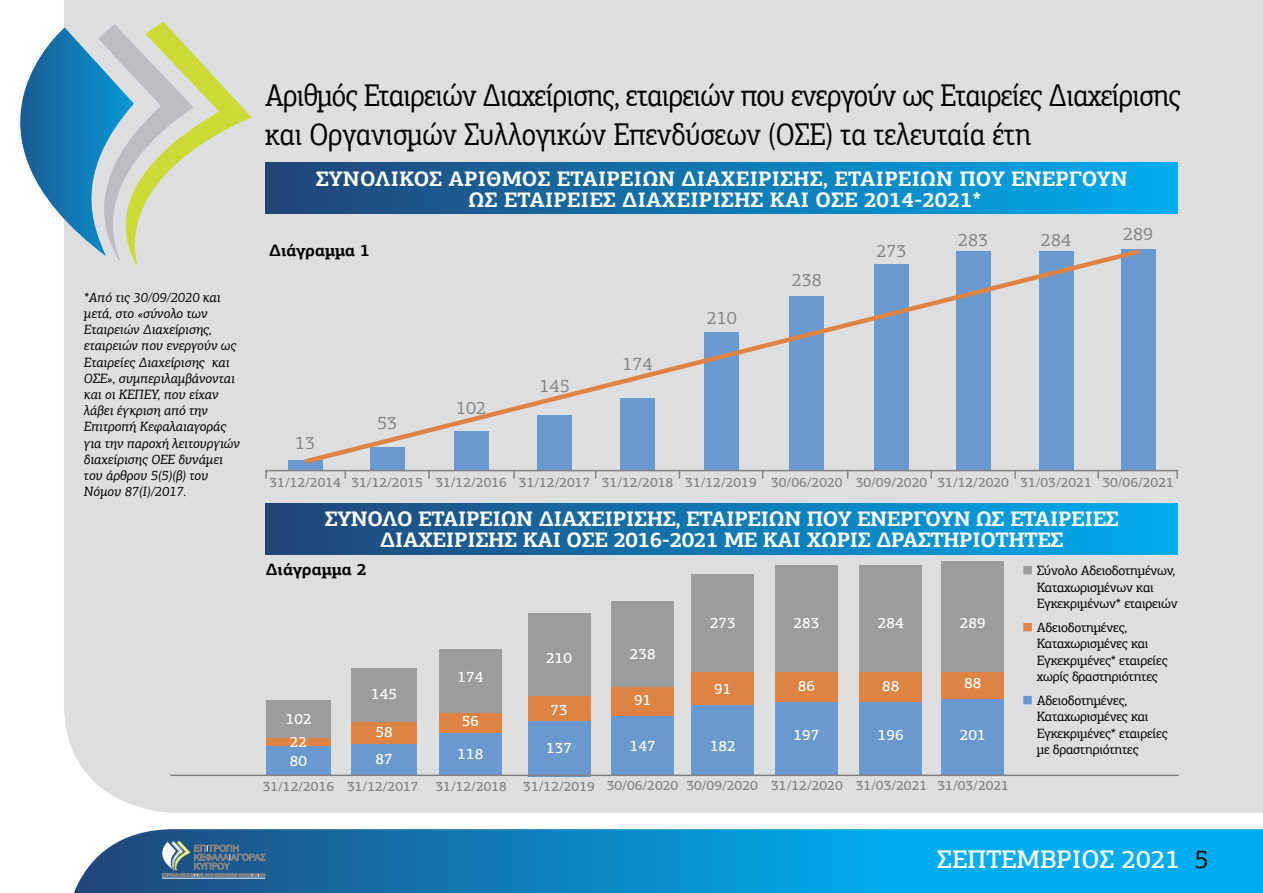
<style>
.page{position:relative;width:1263px;height:893px;background:#fff}
.page>*{position:absolute;margin:0;border:0;box-sizing:border-box;transform-origin:0 0}
.t1{font:31.5px/39px "PF Agora Slab Pro";letter-spacing:-.03em;color:#000;scale:.89 1}
.t2{font:500 25.5px "PF Agora Slab Pro";color:#fff}
.t3{font:700 21px/21px "PF Agora Slab Pro";letter-spacing:-.02em;color:#fff;text-align:center}
.t4{font:700 21px/21px "PF Agora Slab Pro";color:#fff;text-align:center}
.t5{font:18px "PF Agora Slab Pro";color:#808284}
.t6{font:700 16.5px "PF Agora Slab Pro";color:#000}
.t7{font:500 15px/26.7px "PF Agora Slab Pro";color:#fff}
.t8{font:italic 13.5px/16.2px "PF Agora Slab Pro";letter-spacing:-.01em;color:#000}
.t9{font:13.5px/16.2px "PF Agora Slab Pro";letter-spacing:-.02em;color:#000}
.t10{font:500 13.5px "PF Agora Slab Pro";color:#808284}
.s1{color:#9b9c9e}
.s2{color:#df8344}
.s3{color:#6a99cf}
.s4{font-weight:400;color:#000}
</style>
<div class="page">
<div style="left:64px;top:0;width:1199px;height:813px;background:#dddedf"></div>
<svg style="left:74px;top:829px;width:1189px;height:64px;background:#1091cc"></svg>
<hr style="left:162px;top:878px;width:103px;height:1px;background:#fff">
<svg style="left:161px;top:841px;width:104px;height:36px;background:#507592"></svg>
<svg style="left:20px;top:22px;width:231px;height:243px;background:#abc5c4"></svg>
<div style="left:266px;top:163px;width:912px;height:51px;background:linear-gradient(to right,#247,#00adee)"></div>
<div style="left:266px;top:504px;width:912px;height:50px;background:linear-gradient(to right,#247,#00adee)"></div>
<div style="left:266px;top:746px;width:65px;height:30px;background:#6a99cf"></div>
<div style="left:266px;top:737px;width:65px;height:9px;background:#df8344"></div>
<div style="left:266px;top:700px;width:65px;height:37px;background:#9b9c9e"></div>
<div style="left:351px;top:743px;width:65px;height:33px;background:#6a99cf"></div>
<div style="left:351px;top:722px;width:65px;height:21px;background:#df8344"></div>
<div style="left:351px;top:668px;width:65px;height:54px;background:#9b9c9e"></div>
<div style="left:439px;top:732px;width:63px;height:44px;background:#6a99cf"></div>
<div style="left:439px;top:713px;width:63px;height:19px;background:#df8344"></div>
<div style="left:439px;top:649px;width:63px;height:64px;background:#9b9c9e"></div>
<div style="left:528px;top:721px;width:63px;height:55px;background:#6a99cf"></div>
<div style="left:528px;top:695px;width:63px;height:26px;background:#df8344"></div>
<div style="left:528px;top:613px;width:63px;height:83px;background:#9b9c9e"></div>
<div style="left:611px;top:716px;width:63px;height:59px;background:#6a99cf"></div>
<div style="left:611px;top:686px;width:63px;height:30px;background:#df8344"></div>
<div style="left:611px;top:601px;width:63px;height:86px;background:#9b9c9e"></div>
<div style="left:691px;top:705px;width:63px;height:70px;background:#6a99cf"></div>
<div style="left:691px;top:671px;width:63px;height:34px;background:#df8344"></div>
<div style="left:691px;top:575px;width:63px;height:97px;background:#9b9c9e"></div>
<div style="left:775px;top:700px;width:63px;height:75px;background:#6a99cf"></div>
<div style="left:775px;top:671px;width:63px;height:30px;background:#df8344"></div>
<div style="left:775px;top:565px;width:63px;height:107px;background:#9b9c9e"></div>
<div style="left:859px;top:700px;width:63px;height:75px;background:#6a99cf"></div>
<div style="left:859px;top:671px;width:63px;height:30px;background:#df8344"></div>
<div style="left:859px;top:565px;width:63px;height:107px;background:#9b9c9e"></div>
<div style="left:941px;top:698px;width:63px;height:77px;background:#6a99cf"></div>
<div style="left:941px;top:668px;width:63px;height:30px;background:#df8344"></div>
<div style="left:941px;top:562px;width:63px;height:110px;background:#9b9c9e"></div>
<hr style="left:170px;top:774px;width:1009px;height:2px;background:#808284">
<svg style="left:265px;top:471px;width:2px;height:8px"></svg>
<svg style="left:344px;top:471px;width:2px;height:8px"></svg>
<svg style="left:428px;top:471px;width:2px;height:8px"></svg>
<svg style="left:513px;top:471px;width:2px;height:8px"></svg>
<div style="left:288px;top:460px;width:34px;height:11px;background:#6a99cf"></div>
<div style="left:370px;top:447px;width:34px;height:24px;background:#6a99cf"></div>
<div style="left:454px;top:431px;width:34px;height:40px;background:#6a99cf"></div>
<div style="left:537px;top:415px;width:35px;height:56px;background:#6a99cf"></div>
<div style="left:620px;top:398px;width:35px;height:73px;background:#6a99cf"></div>
<svg style="left:930px;top:471px;width:2px;height:8px"></svg>
<svg style="left:1014px;top:471px;width:2px;height:8px"></svg>
<svg style="left:1097px;top:471px;width:2px;height:8px"></svg>
<svg style="left:1176px;top:471px;width:2px;height:8px"></svg>
<div style="left:705px;top:332px;width:34px;height:139px;background:#6a99cf"></div>
<div style="left:1121px;top:249px;width:34px;height:222px;background:#6a99cf"></div>
<svg style="left:300px;top:246px;width:845px;height:221px;background:#c2ccd8"></svg>
<hr style="left:265px;top:470px;width:913px;height:1px;background:#808284">
<p class="t8" style="left:84px;top:289px;width:158px">*Aπό τις 30/09/2020 και μετά, στο «σύνολο των<br>Εταιρειών Διαχείρισης, εταιρειών που ενεργούν ως<br>Εταιρείες Διαχείρισης και<br>ΟΣΕ», συμπεριλαμβάνονται και οι ΚΕΠΕΥ, που είχαν λάβει έγκριση από την<br>Επιτροπή Κεφαλαιαγοράς για την παροχή λειτουργιών διαχείρισης ΟΕΕ δυνάμει του άρθρου 5(5)(β) του<br>Νόμου 87(I)/2017.</p>
<h1 class="t1" style="left:265px;top:76px;width:1030px">Αριθμός Εταιρειών Διαχείρισης, εταιρειών που ενεργούν ως Εταιρείες Διαχείρισης και Οργανισμών Συλλογικών Επενδύσεων (ΟΣΕ) τα τελευταία έτη</h1>
<h3 class="t4" style="left:316px;top:168px;width:813px">ΣΥΝΟΛΙΚΌΣ ΑΡΙΘΜΌΣ ΕΤΑΙΡΕΙΏΝ ΔΙΑΧΕΊΡΙΣΗΣ, ΕΤΑΙΡΕΙΏΝ ΠΟΥ ΕΝΕΡΓΟΎΝ<br>ΩΣ ΕΤΑΙΡΕΊΕΣ ΔΙΑΧΕΊΡΙΣΗΣ ΚΑΙ ΟΣΕ 2014-2021*</h3>
<p class="t6" style="left:269px;top:240px;width:102px">Διάγραμμα 1</p>
<h3 class="t5" style="left:958px;top:229px;width:32px">283</h3>
<h3 class="t5" style="left:1041px;top:229px;width:32px">284</h3>
<h3 class="t5" style="left:1123px;top:223px;width:32px">289</h3>
<h3 class="t5" style="left:876px;top:240px;width:32px">273</h3>
<h3 class="t5" style="left:295px;top:431px;width:22px">13</h3>
<h3 class="t5" style="left:377px;top:412px;width:22px">53</h3>
<p class="t10" style="left:269px;top:474px;width:73px">31/12/2014</p>
<p class="t10" style="left:351px;top:474px;width:73px">31/12/2015</p>
<h3 class="t5" style="left:456px;top:396px;width:32px">102</h3>
<h3 class="t5" style="left:540px;top:375px;width:32px">145</h3>
<h3 class="t5" style="left:622px;top:353px;width:32px">174</h3>
<h3 class="t5" style="left:707px;top:307px;width:32px">210</h3>
<p class="t10" style="left:435px;top:474px;width:73px">31/12/2016</p>
<p class="t10" style="left:519px;top:474px;width:156px">31/12/2017 31/12/2018</p>
<p class="t10" style="left:685px;top:474px;width:73px">31/12/2019</p>
<h3 class="t5" style="left:792px;top:269px;width:32px">238</h3>
<p class="t10" style="left:771px;top:474px;width:404px">30/06/2020 30/09/2020 31/12/2020 31/03/2021 30/06/2021</p>
<h3 class="t3" style="left:325px;top:508px;width:796px">ΣΎΝΟΛΟ ΕΤΑΙΡΕΙΏΝ ΔΙΑΧΕΊΡΙΣΗΣ, ΕΤΑΙΡΕΙΏΝ ΠΟΥ ΕΝΕΡΓΟΎΝ ΩΣ ΕΤΑΙΡΕΊΕΣ<br>ΔΙΑΧΕΊΡΙΣΗΣ ΚΑΙ ΟΣΕ 2016-2021 ΜΕ ΚΑΙ ΧΩΡΊΣ ΔΡΑΣΤΗΡΙΌΤΗΤΕΣ</h3>
<p class="t6" style="left:266px;top:559px;width:102px">Διάγραμμα 2</p>
<p class="t9" style="left:1037px;top:562px;width:143px;text-indent:-15px"><span class="s1">■</span> Σύνολο Αδειοδοτημένων,<br>Καταχωρισμένων και<br>Εγκεκριμένων* εταιρειών</p>
<p class="t9" style="left:1037px;top:619px;width:132px;text-indent:-15px"><span class="s2">■</span> Αδειοδοτημένες,<br>Καταχωρισμένες και<br>Εγκεκριμένες* εταιρείες χωρίς δραστηριότητες</p>
<p class="t9" style="left:1037px;top:692px;width:132px;text-indent:-15px"><span class="s3">■</span> Αδειοδοτημένες,<br>Καταχωρισμένες και<br>Εγκεκριμένες* εταιρείες με δραστηριότητες</p>
<p class="t7" style="left:793px;top:610px;width:27px">283</p>
<p class="t7" style="left:878px;top:610px;width:27px">284</p>
<p class="t7" style="left:960px;top:610px;width:27px">289</p>
<p class="t7" style="left:710px;top:610px;width:27px">273</p>
<p class="t7" style="left:630px;top:640px;width:27px">238</p>
<p class="t7" style="left:546px;top:645px;width:27px">210</p>
<p class="t7" style="left:457px;top:664px;width:27px">174</p>
<p class="t7" style="left:964px;top:670px;width:19px">88</p>
<p class="t7" style="left:798px;top:673px;width:19px">86</p>
<p class="t7" style="left:882px;top:673px;width:19px">88</p>
<p class="t7" style="left:714px;top:676px;width:19px">91</p>
<p class="t7" style="left:371px;top:681px;width:27px">145</p>
<p class="t7" style="left:375px;top:718px;width:19px">58<br>87</p>
<p class="t10" style="left:347px;top:778px;width:73px">31/12/2017</p>
<p class="t7" style="left:634px;top:687px;width:19px">91</p>
<p class="t7" style="left:550px;top:696px;width:19px">73</p>
<p class="t7" style="left:286px;top:705px;width:27px">102</p>
<p class="t7" style="left:462px;top:707px;width:19px">56</p>
<p class="t7" style="left:793px;top:721px;width:27px">197</p>
<p class="t7" style="left:878px;top:721px;width:27px">196</p>
<p class="t7" style="left:960px;top:721px;width:27px">201</p>
<p class="t7" style="left:290px;top:728px;width:19px">22</p>
<p class="t7" style="left:710px;top:732px;width:27px">182</p>
<p class="t7" style="left:630px;top:732px;width:27px">147</p>
<p class="t7" style="left:546px;top:734px;width:27px">137</p>
<p class="t7" style="left:457px;top:741px;width:27px">118</p>
<p class="t7" style="left:290px;top:748px;width:19px">80</p>
<p class="t10" style="left:607px;top:776px;width:73px">30/06/2020</p>
<p class="t10" style="left:686px;top:776px;width:73px">30/09/2020</p>
<p class="t10" style="left:771px;top:776px;width:73px">31/12/2020</p>
<p class="t10" style="left:856px;top:776px;width:73px">31/03/2021</p>
<p class="t10" style="left:937px;top:776px;width:73px">31/03/2021</p>
<p class="t10" style="left:263px;top:778px;width:73px">31/12/2016</p>
<p class="t10" style="left:435px;top:778px;width:73px">31/12/2018</p>
<p class="t10" style="left:523px;top:778px;width:73px">31/12/2019</p>
<h2 class="t2" style="left:937px;top:843px;width:273px">ΣΕΠΤΈΜΒΡΙΟΣ 2021 <span class="s4">5</span></h2>
</div>
